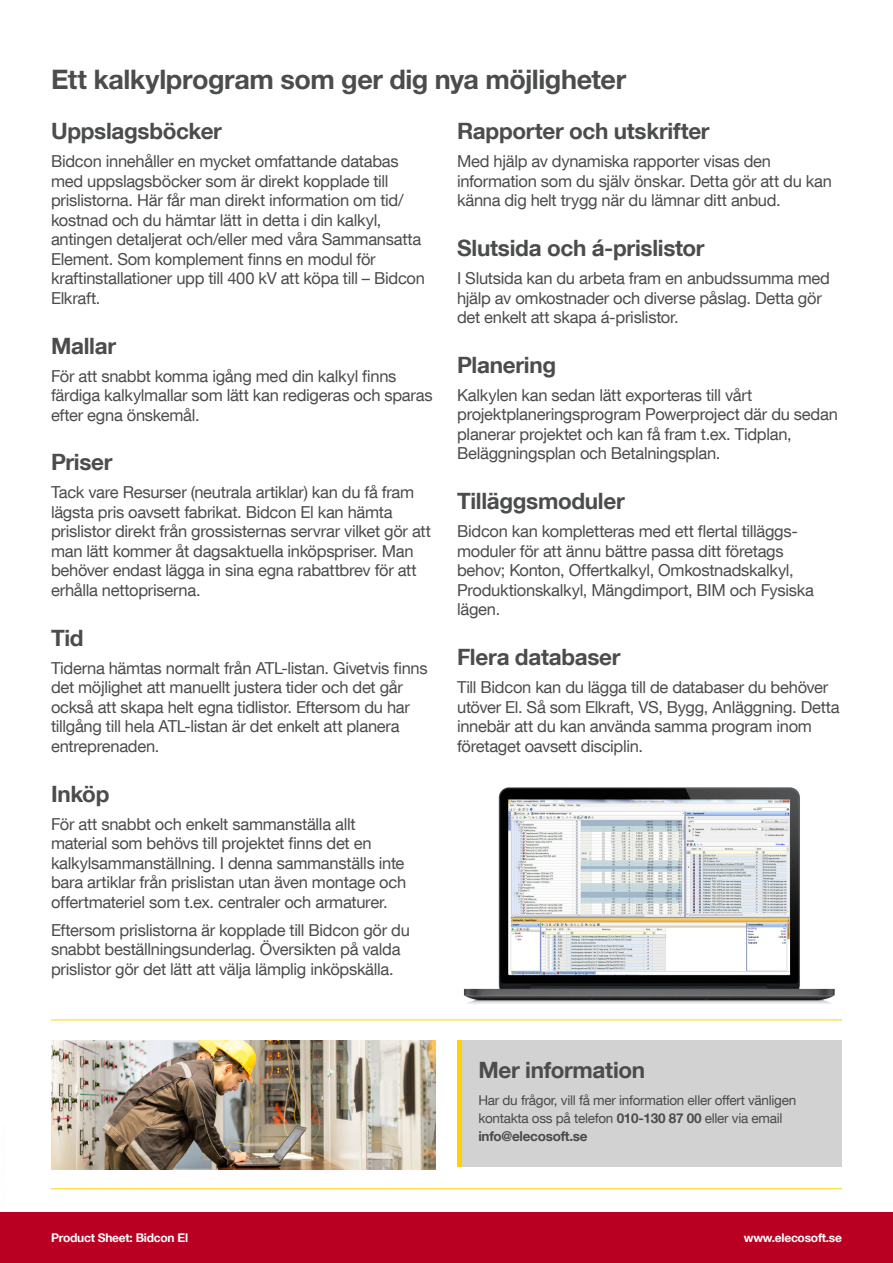
<style>
.page{position:relative;width:893px;height:1263px;background:#fff}
.page>*{position:absolute;margin:0;border:0;box-sizing:border-box;transform-origin:0 0}
.t1{font:700 27px "Helvetica Neue LT Std";letter-spacing:-.015em;color:#4b4c4d}
.t2{font:700 22.5px "Helvetica Neue LT Com";letter-spacing:-.015em;color:#4b4c4d}
.Body{font:16.5px/19.5px "Helvetica Neue LT Com";letter-spacing:-.015em;color:#4b4c4d}
.Body_support_text{font:13.5px "Helvetica Neue LT Com";letter-spacing:-.02em;color:#4a4a49}
.Body_support_text-2{font:700 13.5px "Helvetica Neue LT Com";letter-spacing:-.02em;color:#4a4a49}
.t3{font:700 12px "Helvetica Neue LT Com";letter-spacing:-.02em;color:#fff}
.s1{font-weight:700}
</style>
<div class="page">
<div style="left:0;top:1212px;width:893px;height:51px;background:#b90022"></div>
<img style="left:51px;top:1041px;width:385px;height:128px">
<img style="left:463px;top:787px;width:372px;height:218px">
<hr style="left:51px;top:1188px;width:791px;height:1px;background:#ffd300">
<div style="left:457px;top:1041px;width:385px;height:126px;background:#d2d2d2"></div>
<hr style="left:457px;top:1041px;width:4px;height:126px;background:#ffd300">
<hr style="left:51px;top:1019px;width:791px;height:1px;background:#ffd300">
<h1 class="t1" style="left:51px;top:63px;width:577px">Ett kalkylprogram som ger dig nya möjligheter</h1>
<h2 class="t2" style="left:51px;top:117px;width:172px">Uppslagsböcker</h2>
<p class="Body" style="left:51px;top:151px;width:375px">Bidcon innehåller en mycket omfattande databas med uppslagsböcker som är direkt kopplade till prislistorna. Här får man direkt information om tid/ kostnad och du hämtar lätt in detta i din kalkyl, antingen detaljerat och/eller med våra Sammansatta Element. Som komplement finns en modul för kraftinstallationer upp till 400 kV att köpa till – Bidcon Elkraft.</p>
<h2 class="t2" style="left:51px;top:331px;width:67px">Mallar</h2>
<p class="Body" style="left:51px;top:366px;width:383px">För att snabbt komma igång med din kalkyl finns färdiga kalkylmallar som lätt kan redigeras och sparas efter egna önskemål.</p>
<h2 class="t2" style="left:51px;top:448px;width:63px">Priser</h2>
<p class="Body" style="left:51px;top:482px;width:381px">Tack vare Resurser (neutrala artiklar) kan du få fram lägsta pris oavsett fabrikat. Bidcon El kan hämta prislistor direkt från grossisternas servrar vilket gör att man lätt kommer åt dagsaktuella inköpspriser. Man behöver endast lägga in sina egna rabattbrev för att erhålla nettopriserna.</p>
<h2 class="t2" style="left:51px;top:623px;width:34px">Tid</h2>
<p class="Body" style="left:51px;top:658px;width:378px">Tiderna hämtas normalt från ATL-listan. Givetvis finns det möjlighet att manuellt justera tider och det går också att skapa helt egna tidlistor. Eftersom du har tillgång till hela ATL-listan är det enkelt att planera entreprenaden.</p>
<h2 class="t2" style="left:51px;top:779px;width:60px">Inköp</h2>
<p class="Body" style="left:51px;top:813px;width:357px">För att snabbt och enkelt sammanställa allt material som behövs till projektet finns det en kalkylsammanställning. I denna sammanställs inte bara artiklar från prislistan utan även montage och offertmateriel som t.ex. centraler och armaturer.</p>
<p class="Body" style="left:51px;top:919px;width:360px">Eftersom prislistorna är kopplade till Bidcon gör du snabbt beställningsunderlag. Översikten på valda prislistor gör det lätt att välja lämplig inköpskälla.</p>
<h2 class="t2" style="left:457px;top:117px;width:254px">Rapporter och utskrifter</h2>
<p class="Body" style="left:457px;top:151px;width:376px">Med hjälp av dynamiska rapporter visas den information som du själv önskar. Detta gör att du kan känna dig helt trygg när du lämnar ditt anbud.</p>
<h2 class="t2" style="left:457px;top:234px;width:249px">Slutsida och á-prislistor</h2>
<p class="Body" style="left:457px;top:268px;width:374px">I Slutsida kan du arbeta fram en anbudssumma med hjälp av omkostnader och diverse påslag. Detta gör det enkelt att skapa á-prislistor.</p>
<h2 class="t2" style="left:457px;top:351px;width:101px">Planering</h2>
<p class="Body" style="left:457px;top:385px;width:382px">Kalkylen kan sedan lätt exporteras till vårt projektplaneringsprogram Powerproject där du sedan planerar projektet och kan få fram t.ex. Tidplan, Beläggningsplan och Betalningsplan.</p>
<h2 class="t2" style="left:457px;top:487px;width:169px">Tilläggsmoduler</h2>
<p class="Body" style="left:457px;top:521px;width:358px">Bidcon kan kompletteras med ett flertal tilläggs&shy;moduler för att ännu bättre passa ditt företags behov; Konton, Offertkalkyl, Omkostnadskalkyl, Produktionskalkyl, Mängdimport, BIM och Fysiska lägen.</p>
<h2 class="t2" style="left:457px;top:643px;width:165px">Flera databaser</h2>
<p class="Body" style="left:457px;top:677px;width:384px">Till Bidcon kan du lägga till de databaser du behöver utöver El. Så som Elkraft, VS, Bygg, Anläggning. Detta innebär att du kan använda samma program inom företaget oavsett disciplin.</p>
<h2 class="t2" style="left:478px;top:1056px;width:168px">Mer information</h2>
<p class="Body_support_text" style="left:478px;top:1091px;width:319px">Har du frågor, vill få mer information eller offert vänligen</p>
<p class="Body_support_text" style="left:478px;top:1109px;width:306px">kontakta oss på telefon <span class="s1">010-130 87 00</span> eller via email</p>
<p class="Body_support_text-2" style="left:478px;top:1127px;width:111px">info@elecosoft.se</p>
<p class="t3" style="left:51px;top:1230px;width:139px">Product Sheet: Bidcon El</p>
<p class="t3" style="left:744px;top:1230px;width:100px">www.elecosoft.se</p>
</div>
